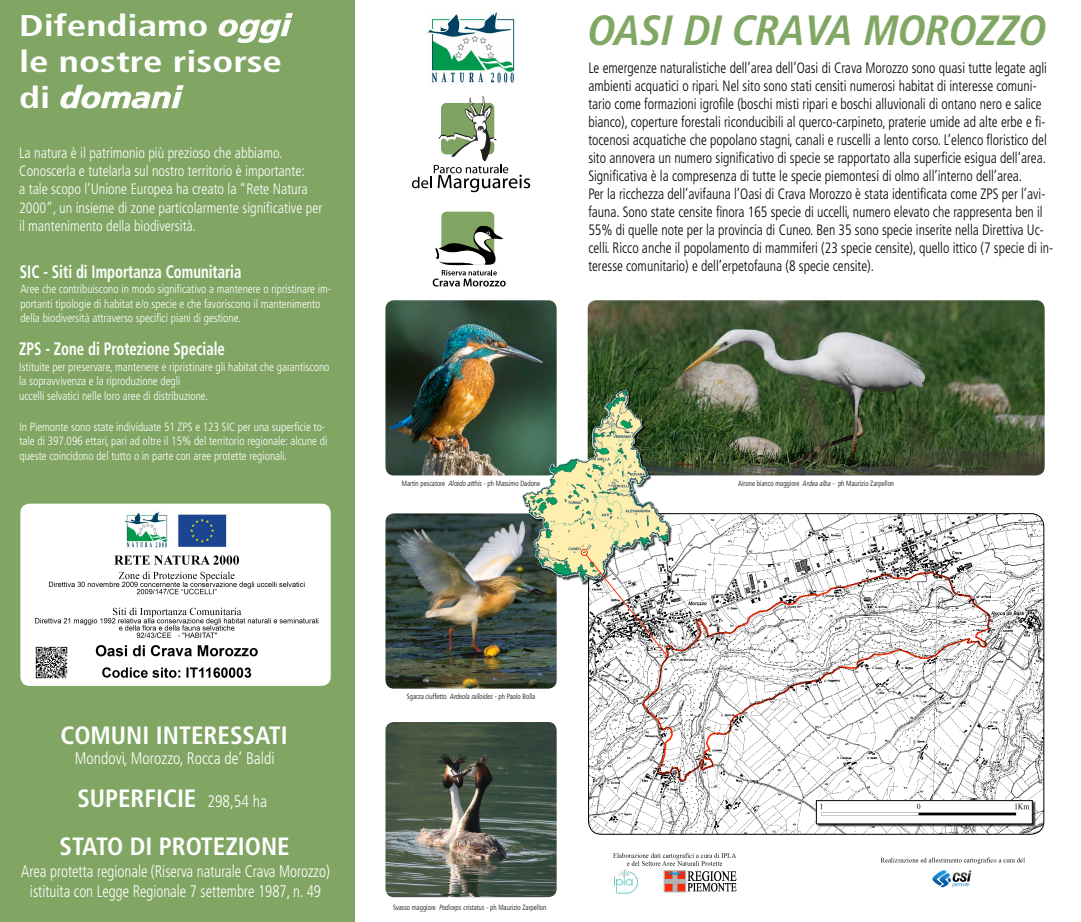
<style>
.page{position:relative;width:1081px;height:922px;background:#fff}
.page>*{position:absolute;margin:0;border:0;box-sizing:border-box;transform-origin:0 0}
.t1{font:italic 700 condensed 42.25px "Frutiger LT Pro";color:#81a764}
.t2{font:700 condensed 30px/36px "Frutiger LT Pro";color:#fff;scale:1.3 1}
.t3{font:700 condensed 25px/48.2px "Frutiger LT Pro";color:#fff;text-align:center}
.t4{font:700 condensed 18px "Frutiger LT Pro";color:#fff;scale:.82 1}
.t5{font:300 condensed 16.75px/20.1px "Frutiger LT Pro";color:#fff;text-align:center;scale:.89 1}
.t6{font:300 condensed 16.75px "Frutiger LT Pro";color:#fff;scale:.94 1}
.t7{font:300 condensed 15px/18px "Frutiger LT Pro";color:#000;scale:.91 1}
.t8{font:300 condensed 15px/18px "Frutiger LT Pro";color:#fff;scale:.94 1}
.t9{font:300 condensed 12px/14.4px "Frutiger LT Pro";color:#fff;scale:.94 1}
.t10{font:300 condensed 7.5px "Frutiger LT Pro";color:#000;scale:.94 1}
.s1{font-style:italic}
.s2{font-weight:300;font-size:16.75px}
</style>
<div class="page">
<div style="left:0;top:0;width:354px;height:921px;background:#81a664"></div>
<img style="left:438px;top:96px;width:59px;height:66px">
<svg style="left:412px;top:164px;width:118px;height:28px"></svg>
<div style="left:441px;top:211px;width:53px;height:53px;background:#81a562;border-radius:5px"></div>
<svg style="left:433px;top:225px;width:73px;height:61px"></svg>
<img style="left:20px;top:503px;width:311px;height:182px">
<svg style="left:219px;top:13px;width:74px;height:30px"></svg>
<svg style="left:60px;top:84px;width:124px;height:24px"></svg>
<img style="left:588px;top:513px;width:456px;height:321px">
<img style="left:613px;top:853px;width:412px;height:41px">
<div style="left:816px;top:800px;width:219px;height:27px;background:#000;opacity:.75"></div>
<img style="left:818px;top:802px;width:212px;height:19px">
<div style="left:816px;top:800px;width:216px;height:23px;border:1px solid #000"></div>
<img style="left:588px;top:300px;width:456px;height:175px">
<img style="left:385px;top:300px;width:172px;height:175px">
<img style="left:385px;top:513px;width:172px;height:175px">
<img style="left:385px;top:722px;width:172px;height:174px">
<img style="left:32px;top:643px;width:39px;height:38px">
<div style="left:522px;top:390px;width:150px;height:195px;background:#000;opacity:.75"></div>
<img style="left:604px;top:390px;width:20px;height:19px">
<div style="left:581px;top:549px;width:7px;height:6px;border:1px solid #ff2b06;border-radius:50%"></div>
<svg style="left:585px;top:553px;width:84px;height:104px"></svg>
<img style="left:427px;top:12px;width:88px;height:72px">
<div style="left:152px;top:507px;width:69px;height:41px;background:#fff"></div>
<img style="left:124px;top:510px;width:44px;height:38px">
<img style="left:176px;top:513px;width:52px;height:35px">
<h2 class="t2" style="left:19px;top:7px;width:211px">Difendiamo <span class="s1">oggi </span>le nostre risorse di <span class="s1">domani</span></h2>
<p class="t8" style="left:19px;top:144px;width:324px">La natura è il patrimonio più prezioso che abbiamo.<br>Conoscerla e tutelarla sul nostro territorio è importante:<br>a tale scopo l’Unione Europea ha creato la “Rete Natura 2000”, un insieme di zone particolarmente significative per il mantenimento della biodiversità.</p>
<p class="t4" style="left:20px;top:261px;width:272px">SIC - Siti di Importanza Comunitaria</p>
<p class="t9" style="left:20px;top:282px;width:332px">Aree che contribuiscono in modo significativo a mantenere o ripristinare im&shy;portanti tipologie di habitat e/o specie e che favoriscono il mantenimento della biodiversità attraverso specifici piani di gestione.</p>
<p class="t4" style="left:19px;top:338px;width:252px">ZPS - Zone di Protezione Speciale</p>
<p class="t9" style="left:19px;top:359px;width:332px">Istituite per preservare, mantenere e ripristinare gli habitat che garantiscono la sopravvivenza e la riproduzione degli<br>uccelli selvatici nelle loro aree di distribuzione.</p>
<p class="t9" style="left:19px;top:419px;width:329px">In Piemonte sono state individuate 51 ZPS e 123 SIC per una superficie to&shy;tale di 397.096 ettari, pari ad oltre il 15% del territorio regionale: alcune di queste coincidono del tutto o in parte con aree protette regionali.</p>
<h1 class="t1" style="left:588px;top:5px;width:460px">OASI DI CRAVA MOROZZO</h1>
<p class="t7" style="left:588px;top:59px;width:512px">Le emergenze naturalistiche dell’area dell’Oasi di Crava Morozzo sono quasi tutte legate agli ambienti acquatici o ripari. Nel sito sono stati censiti numerosi habitat di interesse comuni&shy;tario come formazioni igrofile (boschi misti ripari e boschi alluvionali di ontano nero e salice bianco), coperture forestali riconducibili al querco-carpineto, praterie umide ad alte erbe e fi&shy;tocenosi acquatiche che popolano stagni, canali e ruscelli a lento corso. L’elenco floristico del sito annovera un numero significativo di specie se rapportato alla superficie esigua dell’area.<br>Significativa è la compresenza di tutte le specie piemontesi di olmo all’interno dell’area.<br>Per la ricchezza dell’avifauna l’Oasi di Crava Morozzo è stata identificata come ZPS per l’avi&shy;fauna. Sono state censite finora 165 specie di uccelli, numero elevato che rappresenta ben il 55% di quelle note per la provincia di Cuneo. Ben 35 sono specie inserite nella Direttiva Uc&shy;celli. Ricco anche il popolamento di mammiferi (23 specie censite), quello ittico (7 specie di in&shy;teresse comunitario) e dell’erpetofauna (8 specie censite).</p>
<p class="t10" style="left:402px;top:479px;width:149px">Martin pescatore <span class="s1">Alcedo atthis</span> - ph Massimo Dadone</p>
<p class="t10" style="left:738px;top:479px;width:167px">Airone bianco maggiore <span class="s1">Ardea alba</span> - ph Maurizio Zarpellon</p>
<h3 class="t3" style="left:60px;top:710px;width:229px">COMUNI INTERESSATI</h3>
<p class="t6" style="left:75px;top:748px;width:214px">Mondovì, Morozzo, Rocca de’ Baldi</p>
<h3 class="t3" style="left:60px;top:773px;width:232px">SUPERFICIE <span class="s2">298,54 ha<br></span>STATO DI PROTEZIONE</h3>
<p class="t5" style="left:21px;top:861px;width:348px">Area protetta regionale (Riserva naturale Crava Morozzo) istituita con Legge Regionale 7 settembre 1987, n. 49</p>
<p class="t10" style="left:407px;top:691px;width:138px">Sgarza ciuffetto <span class="s1">Ardeola ralloides</span> - ph Paolo Bolla</p>
<p class="t10" style="left:393px;top:902px;width:164px">Svasso maggiore <span class="s1">Podiceps cristatus</span> - ph Maurizio Zarpellon</p>
</div>
